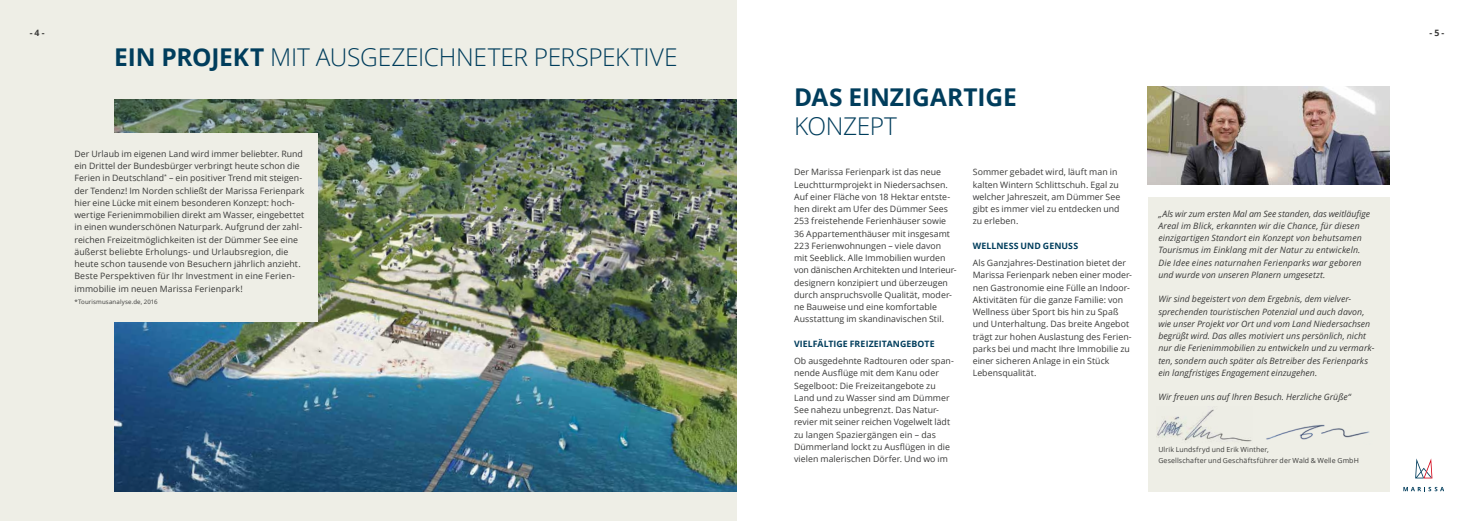
<style>
.page{position:relative;width:1474px;height:521px;background:#fff}
.page>*{position:absolute;margin:0;border:0;box-sizing:border-box;transform-origin:0 0}
.t1{font:300 24.5px "Open Sans";letter-spacing:-.015em;color:#003d5c}
.t2{font:700 24.5px "Open Sans";color:#003d5c}
.t3{font:8.75px/12.2px "Open Sans";letter-spacing:.005em;color:#3a3a39}
.t4{font:italic 8.75px/12.2px "Open Sans";letter-spacing:.005em;color:#3a3a39}
.t5{font:700 8.75px "Open Sans";letter-spacing:.01em;color:#003d5c}
.t6{font:700 8.75px "Open Sans";color:#3a3a39}
.t7{font:7px/10.5px "Open Sans";letter-spacing:.015em;color:#3a3a39}
.t8{font:6.12px "Open Sans";letter-spacing:.02em;color:#3a3a39}
.s1{font-weight:700}
</style>
<div class="page">
<svg style="left:1415px;top:458px;width:17px;height:20px"></svg>
<svg style="left:1403px;top:487px;width:40px;height:4px"></svg>
<div style="left:0;top:0;width:737px;height:521px;background:#eeeee6"></div>
<img style="left:114px;top:229px;width:623px;height:262px">
<img style="left:114px;top:99px;width:623px;height:130px">
<div style="left:1147px;top:197px;width:242px;height:294px;background:#eeeee6"></div>
<div style="left:67px;top:133px;width:250px;height:188px;background:#eeeee6"></div>
<img style="left:1156px;top:409px;width:96px;height:33px">
<img style="left:1266px;top:424px;width:104px;height:16px">
<img style="left:1147px;top:87px;width:242px;height:98px">
<p class="t6" style="left:30px;top:27px;width:16px">- 4 -</p>
<p class="t6" style="left:1429px;top:27px;width:16px">- 5 -</p>
<h1 class="t1" style="left:114px;top:40px;width:565px"><span class="s1">EIN PROJEKT</span> MIT AUSGEZEICHNETER PERSPEKTIVE</h1>
<p class="t3" style="left:74px;top:147px;width:231px">Der Urlaub im eigenen Land wird immer beliebter. Rund ein Drittel der Bundesbürger verbringt heute schon die Ferien in Deutschland<sup>*</sup> – ein positiver Trend mit steigen&shy;der Tendenz! Im Norden schließt der Marissa Ferienpark hier eine Lücke mit einem besonderen Konzept: hoch&shy;wertige Ferienimmobilien direkt am Wasser, eingebettet in einen wunderschönen Naturpark. Aufgrund der zahl&shy;reichen Freizeitmöglichkeiten ist der Dümmer See eine äußerst beliebte Erholungs- und Urlaubsregion, die heute schon tausende von Besuchern jährlich anzieht.<br>Beste Perspektiven für Ihr Investment in eine Ferien&shy;immobilie im neuen Marissa Ferienpark!</p>
<p class="t8" style="left:74px;top:297px;width:85px">*Tourismusanalyse.de, 2016</p>
<h1 class="t2" style="left:794px;top:79px;width:224px">DAS EINZIGARTIGE</h1>
<h1 class="t1" style="left:794px;top:110px;width:105px">KONZEPT</h1>
<p class="t3" style="left:794px;top:166px;width:164px">Der Marissa Ferienpark ist das neue Leuchtturmprojekt in Niedersachsen.<br>Auf einer Fläche von 18 Hektar entste&shy;hen direkt am Ufer des Dümmer Sees 253 freistehende Ferienhäuser sowie 36 Appartementhäuser mit insgesamt 223 Ferienwohnungen – viele davon mit Seeblick. Alle Immobilien wurden von dänischen Architekten und Interieur&shy;designern konzipiert und überzeugen durch anspruchsvolle Qualität, moder&shy;ne Bauweise und eine komfortable Ausstattung im skandinavischen Stil.</p>
<p class="t5" style="left:794px;top:338px;width:142px">VIELFÄLTIGE FREIZEITANGEBOTE</p>
<p class="t3" style="left:794px;top:355px;width:161px">Ob ausgedehnte Radtouren oder span&shy;nende Ausflüge mit dem Kanu oder Segelboot: Die Freizeitangebote zu Land und zu Wasser sind am Dümmer See nahezu unbegrenzt. Das Natur&shy;revier mit seiner reichen Vogelwelt lädt zu langen Spaziergängen ein – das Dümmerland lockt zu Ausflügen in die vielen malerischen Dörfer. Und wo im</p>
<p class="t3" style="left:972px;top:166px;width:149px">Sommer gebadet wird, läuft man in kalten Wintern Schlittschuh. Egal zu welcher Jahreszeit, am Dümmer See gibt es immer viel zu entdecken und zu erleben.</p>
<p class="t5" style="left:972px;top:240px;width:107px">WELLNESS UND GENUSS</p>
<p class="t3" style="left:972px;top:257px;width:161px">Als Ganzjahres-Destination bietet der Marissa Ferienpark neben einer moder&shy;nen Gastronomie eine Fülle an Indoor-Aktivitäten für die ganze Familie: von Wellness über Sport bis hin zu Spaß und Unterhaltung. Das breite Angebot trägt zur hohen Auslastung des Ferien&shy;parks bei und macht Ihre Immobilie zu einer sicheren Anlage in ein Stück Lebensqualität.</p>
<p class="t4" style="left:1158px;top:207px;width:213px">„Als wir zum ersten Mal am See standen, das weitläufige Areal im Blick, erkannten wir die Chance, für diesen einzigartigen Standort ein Konzept von behutsamen Tourismus im Einklang mit der Natur zu entwickeln.<br>Die Idee eines naturnahen Ferienparks war geboren und wurde von unseren Planern umgesetzt.</p>
<p class="t4" style="left:1158px;top:293px;width:217px">Wir sind begeistert von dem Ergebnis, dem vielver&shy;sprechenden touristischen Potenzial und auch davon, wie unser Projekt vor Ort und vom Land Niedersachsen begrüßt wird. Das alles motiviert uns persönlich, nicht nur die Ferienimmobilien zu entwickeln und zu vermark&shy;ten, sondern auch später als Betreiber des Ferienparks ein langfristiges Engagement einzugehen.</p>
<p class="t4" style="left:1158px;top:391px;width:194px">Wir freuen uns auf Ihren Besuch. Herzliche Grüße“</p>
<p class="t7" style="left:1158px;top:444px;width:202px">Ulrik Lundsfryd und Erik Winther,<br>Gesellschafter und Geschäftsführer der Wald &amp; Welle GmbH</p>
</div>
